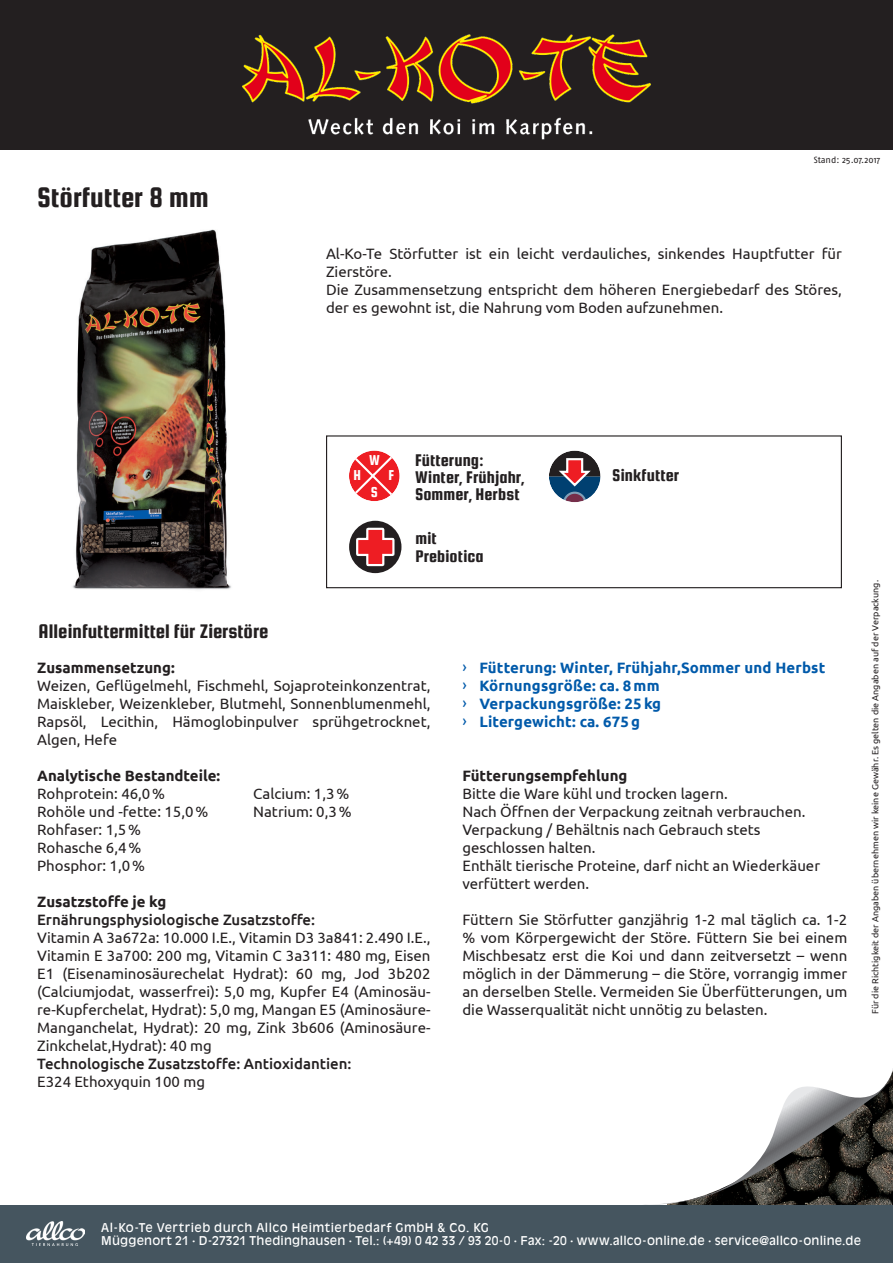
<style>
.page{position:relative;width:893px;height:1263px;background:#fff}
.page>*{position:absolute;margin:0;border:0;box-sizing:border-box;transform-origin:0 0}
.t1{font:30px "Squada One";color:#231f20}
.t2{font:21px "Squada One";color:#231f20}
.t3{font:18.15px/17.1px "Squada One";letter-spacing:.005em;color:#231f20}
.t4{font:18px/18px "Squada One";color:#231f20}
.t5{font:15.3px/31.7px "Squada One";color:#fff}
.t6{font:15px/18px "Ubuntu";color:#231f20;text-align:justify}
.t7{font:700 15px/18px "Ubuntu";letter-spacing:.01em;color:#015aaa}
.t8{font:500 15px "Ubuntu";color:#231f20}
.t9{font:700 15px "Ubuntu";color:#231f20}
.t10{font:12px/13.5px "Antique Olive";letter-spacing:.02em;color:#fff}
.t11{font:9px "Ubuntu";color:#231f20}
.t12{font:9px "Fago No";letter-spacing:-.01em;color:#231f20}
</style>
<div class="page">
<div style="left:0;top:0;width:893px;height:150px;background:#231f20"></div>
<img style="left:242px;top:34px;width:409px;height:106px">
<div style="left:0;top:1205px;width:893px;height:58px;background:#45555f"></div>
<img style="left:27px;top:1221px;width:58px;height:24px">
<img style="left:72px;top:229px;width:159px;height:361px">
<div style="left:326px;top:435px;width:516px;height:153px;border:1px solid #231f20"></div>
<svg style="left:644px;top:1069px;width:249px;height:136px"></svg>
<svg style="left:350px;top:451px;width:49px;height:49px"></svg>
<div style="left:346px;top:447px;width:57px;height:57px;border:3px solid #fff;border-radius:50%"></div>
<div style="left:546px;top:447px;width:58px;height:58px;border:3px solid #fff;border-radius:50%"></div>
<svg style="left:549px;top:451px;width:51px;height:51px"></svg>
<svg style="left:347px;top:519px;width:56px;height:56px"></svg>
<div style="left:346px;top:517px;width:59px;height:59px;border:3px solid #fff;border-radius:50%"></div>
<svg style="left:355px;top:527px;width:41px;height:40px;background:#ac4b4f"></svg>
<h1 class="t1" style="left:37px;top:181px;width:173px">Störfutter 8 mm</h1>
<p class="t12" style="left:814px;top:155px;width:68px">Stand: 25.07.2017</p>
<p class="t6" style="left:326px;top:244px;width:517px;text-align:left">Al-Ko-Te Störfutter ist ein leicht verdauliches, sinkendes Hauptfutter für Zierstöre.<br>Die Zusammensetzung entspricht dem höheren Energiebedarf des Störes, der es gewohnt ist, die Nahrung vom Boden aufzunehmen.</p>
<p class="t5" style="left:369px;top:444px;width:12px">W<br>S</p>
<p class="t5" style="left:353px;top:459px;width:9px">H</p>
<p class="t5" style="left:389px;top:459px;width:7px">F</p>
<p class="t3" style="left:415px;top:451px;width:111px">Fütterung:<br>Winter, Frühjahr,<br>Sommer, Herbst</p>
<p class="t4" style="left:415px;top:529px;width:70px">mit<br>Prebiotica</p>
<p class="t3" style="left:612px;top:466px;width:69px">Sinkfutter</p>
<h2 class="t2" style="left:39px;top:620px;width:231px">Alleinfuttermittel für Zierstöre</h2>
<p class="t9" style="left:37px;top:658px;width:139px">Zusammensetzung:</p>
<p class="t6" style="left:37px;top:676px;width:395px">Weizen, Geflügelmehl, Fischmehl, Sojaproteinkonzentrat, Maiskleber, Weizenkleber, Blutmehl, Sonnenblumenmehl, Rapsöl, Lecithin, Hämoglobinpulver sprühgetrocknet, Algen, Hefe</p>
<p class="t9" style="left:37px;top:766px;width:184px">Analytische Bestandteile:</p>
<p class="t6" style="left:37px;top:784px;width:129px">Rohprotein: 46,0%</p>
<p class="t6" style="left:253px;top:784px;width:98px">Calcium: 1,3%</p>
<p class="t6" style="left:37px;top:802px;width:173px">Rohöle und -fette: 15,0%</p>
<p class="t6" style="left:253px;top:802px;width:100px">Natrium: 0,3%</p>
<p class="t6" style="left:37px;top:820px;width:109px;text-align:left">Rohfaser: 1,5%<br>Rohasche 6,4%<br>Phosphor: 1,0%</p>
<p class="t9" style="left:37px;top:892px;width:131px">Zusatzstoffe je kg</p>
<p class="t8" style="left:37px;top:910px;width:279px">Ernährungsphysiologische Zusatzstoffe:</p>
<p class="t6" style="left:37px;top:928px;width:395px">Vitamin A 3a672a: 10.000 I.E., Vitamin D3 3a841: 2.490 I.E., Vitamin E 3a700: 200 mg, Vitamin C 3a311: 480 mg, Eisen E1 (Eisenaminosäurechelat Hydrat): 60 mg, Jod 3b202 (Calciumjodat, wasserfrei): 5,0 mg, Kupfer E4 (Aminosäu&shy;re-Kupferchelat, Hydrat): 5,0 mg, Mangan E5 (Aminosäure-Manganchelat, Hydrat): 20 mg, Zink 3b606 (Aminosäure-Zinkchelat,Hydrat): 40 mg</p>
<p class="t8" style="left:37px;top:1054px;width:316px">Technologische Zusatzstoffe: Antioxidantien:</p>
<p class="t6" style="left:37px;top:1072px;width:169px">E324 Ethoxyquin 100 mg</p>
<p class="t7" style="left:479px;top:658px;width:347px">Fütterung: Winter, Frühjahr,Sommer und Herbst<br>Körnungsgröße: ca. 8 mm<br>Verpackungsgröße: 25 kg<br>Litergewicht: ca. 675g</p>
<p class="t9" style="left:462px;top:766px;width:166px">Fütterungsempfehlung</p>
<p class="t6" style="left:462px;top:784px;width:359px;text-align:left">Bitte die Ware kühl und trocken lagern.<br>Nach Öffnen der Verpackung zeitnah verbrauchen.<br>Verpackung / Behältnis nach Gebrauch stets geschlossen halten.<br>Enthält tierische Proteine, darf nicht an Wiederkäuer verfüttert werden.</p>
<p class="t6" style="left:462px;top:910px;width:386px">Füttern Sie Störfutter ganzjährig 1-2 mal täglich ca. 1-2 % vom Körpergewicht der Störe. Füttern Sie bei einem Mischbesatz erst die Koi und dann zeitversetzt – wenn möglich in der Dämmerung – die Störe, vorrangig immer an derselben Stelle. Vermeiden Sie Überfütterungen, um die Wasserqualität nicht unnötig zu belasten.</p>
<p class="t11" style="left:870px;top:1014px;width:435px;rotate:-90deg">Für die Richtigkeit der Angaben übernehmen wir keine Gewähr. Es gelten die Angaben auf der Verpackung.</p>
<p class="t10" style="left:101px;top:1220px;width:761px">Al-Ko-Te Vertrieb durch Allco Heimtierbedarf GmbH &amp; Co. KG<br>Müggenort 21 · D-27321 Thedinghausen · Tel.: (+49) 0 42 33 / 93 20-0 · Fax: -20 · www.allco-online.de · service@allco-online.de</p>
</div>
